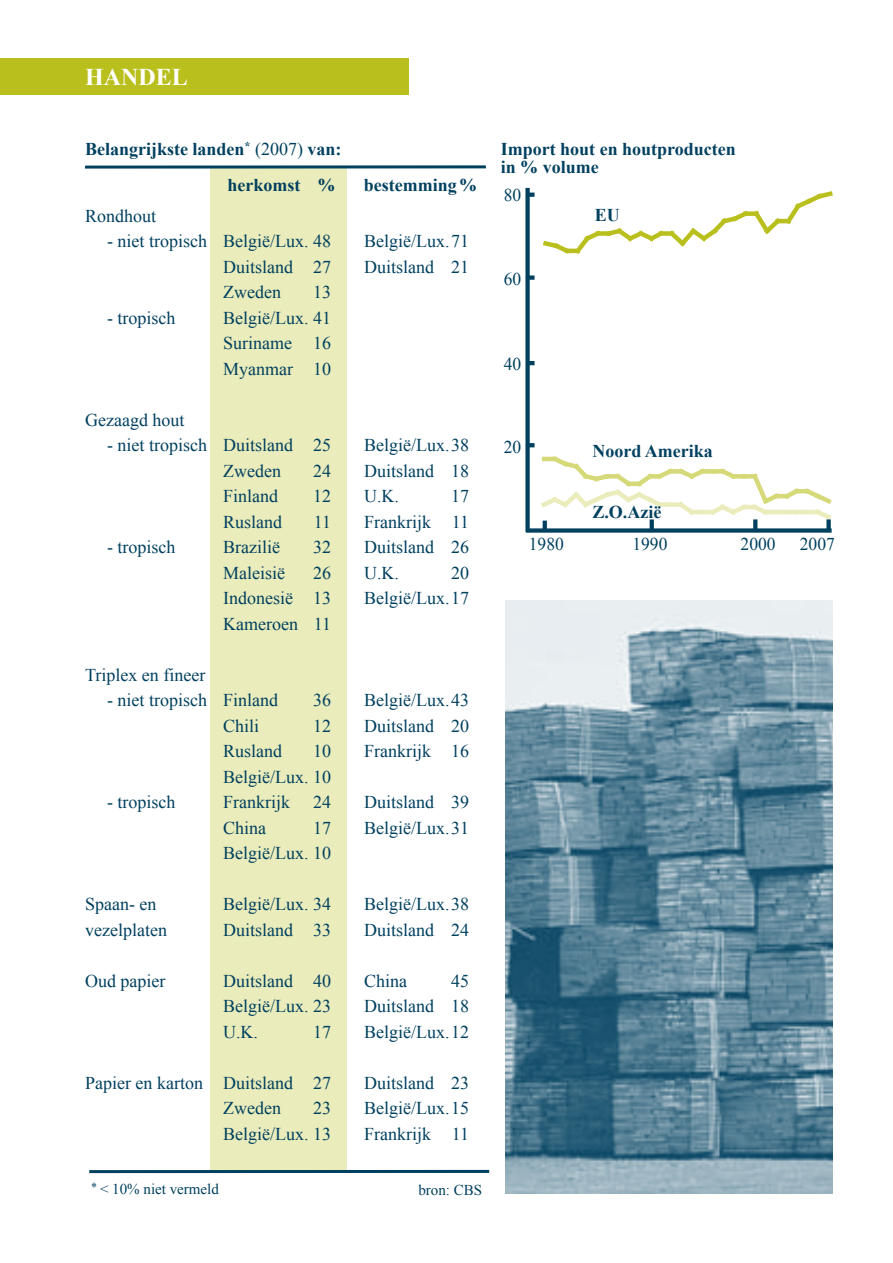
<style>
.page{position:relative;width:893px;height:1263px;background:#fff}
.page>*{position:absolute;margin:0;border:0;box-sizing:border-box;transform-origin:0 0}
.t1{font:700 24px "Times New Roman";color:#fff}
.t2{font:18px/25.5px "Times New Roman";color:#00405f;text-align:justify}
.t3{font:700 18px/18px "Times New Roman";color:#00405f}
.t4{font:15px "Times New Roman";color:#00405f}
.s1{font-weight:400}
</style>
<div class="page">
<img style="left:506px;top:600px;width:326px;height:593px">
<div style="left:210px;top:168px;width:137px;height:1002px;background:#eaecbb"></div>
<hr style="left:89px;top:1170px;width:400px;height:3px;background:#00405f">
<div style="left:0;top:58px;width:408px;height:36px;background:#b9bf1c"></div>
<svg style="left:85px;top:165px;width:401px;height:4px"></svg>
<svg style="left:541px;top:456px;width:291px;height:72px"></svg>
<svg style="left:650px;top:519px;width:4px;height:9px"></svg>
<svg style="left:753px;top:519px;width:4px;height:9px"></svg>
<div style="left:526px;top:528px;width:306px;height:5px;background:#00405f"></div>
<div style="left:525px;top:188px;width:5px;height:344px;background:#00405f"></div>
<svg style="left:529px;top:275px;width:6px;height:5px"></svg>
<svg style="left:530px;top:361px;width:5px;height:4px"></svg>
<svg style="left:530px;top:443px;width:5px;height:4px"></svg>
<svg style="left:529px;top:188px;width:304px;height:69px"></svg>
<div style="left:826px;top:519px;width:5px;height:10px;background:#00405f"></div>
<h1 class="t1" style="left:85px;top:60px;width:104px">HANDEL</h1>
<p class="t3" style="left:318px;top:130px;width:25px;line-height:36.3px;text-indent:-233px">Belangrijkste landen<sup>*</sup> <span class="s1">(2007)</span> van: %</p>
<p class="t3" style="left:228px;top:175px;width:74px">herkomst</p>
<p class="t3" style="left:364px;top:175px;width:115px">bestemming%</p>
<p class="t2" style="left:85px;top:202px;width:73px">Rondhout</p>
<p class="t2" style="left:107px;top:228px;width:225px">- niet tropisch België/Lux. 48</p>
<p class="t2" style="left:364px;top:228px;width:106px">België/Lux. 71</p>
<p class="t2" style="left:223px;top:253px;width:109px">Duitsland 27</p>
<p class="t2" style="left:364px;top:253px;width:106px">Duitsland 21</p>
<p class="t2" style="left:223px;top:279px;width:59px">Zweden</p>
<p class="t2" style="left:313px;top:279px;width:19px">13</p>
<p class="t2" style="left:107px;top:304px;width:70px">- tropisch</p>
<p class="t2" style="left:223px;top:304px;width:110px">België/Lux. 41<br>Suriname 16<br>Myanmar 10</p>
<p class="t2" style="left:85px;top:406px;width:101px">Gezaagd hout</p>
<p class="t2" style="left:107px;top:432px;width:225px">- niet tropisch Duitsland 25</p>
<p class="t2" style="left:364px;top:432px;width:106px">België/Lux. 38</p>
<p class="t2" style="left:223px;top:457px;width:59px">Zweden</p>
<p class="t2" style="left:313px;top:457px;width:19px">24</p>
<p class="t2" style="left:364px;top:457px;width:106px">Duitsland 18</p>
<p class="t2" style="left:223px;top:483px;width:57px">Finland</p>
<p class="t2" style="left:313px;top:483px;width:19px">12</p>
<p class="t2" style="left:364px;top:483px;width:36px">U.K.</p>
<p class="t2" style="left:451px;top:483px;width:19px">17</p>
<p class="t2" style="left:223px;top:509px;width:61px">Rusland</p>
<p class="t2" style="left:314px;top:509px;width:19px">11</p>
<p class="t2" style="left:364px;top:509px;width:106px">Frankrijk 11</p>
<p class="t2" style="left:107px;top:534px;width:70px">- tropisch</p>
<p class="t2" style="left:223px;top:534px;width:58px">Brazilië</p>
<p class="t2" style="left:313px;top:534px;width:19px">32</p>
<p class="t2" style="left:364px;top:534px;width:106px">Duitsland 26</p>
<p class="t2" style="left:223px;top:560px;width:63px">Maleisië</p>
<p class="t2" style="left:313px;top:560px;width:19px">26</p>
<p class="t2" style="left:364px;top:560px;width:36px">U.K.</p>
<p class="t2" style="left:451px;top:560px;width:19px">20</p>
<p class="t2" style="left:223px;top:585px;width:109px">Indonesië 13</p>
<p class="t2" style="left:364px;top:585px;width:106px">België/Lux. 17</p>
<p class="t2" style="left:223px;top:611px;width:109px">Kameroen 11</p>
<p class="t2" style="left:85px;top:662px;width:122px">Triplex en fineer</p>
<p class="t2" style="left:107px;top:687px;width:173px">- niet tropisch Finland</p>
<p class="t2" style="left:313px;top:687px;width:19px">36</p>
<p class="t2" style="left:364px;top:687px;width:106px">België/Lux. 43</p>
<p class="t2" style="left:223px;top:713px;width:38px">Chili</p>
<p class="t2" style="left:313px;top:713px;width:19px">12</p>
<p class="t2" style="left:364px;top:713px;width:106px">Duitsland 20</p>
<p class="t2" style="left:223px;top:738px;width:61px">Rusland</p>
<p class="t2" style="left:313px;top:738px;width:19px">10</p>
<p class="t2" style="left:364px;top:738px;width:106px">Frankrijk 16</p>
<p class="t2" style="left:223px;top:764px;width:109px">België/Lux. 10</p>
<p class="t2" style="left:107px;top:789px;width:70px">- tropisch</p>
<p class="t2" style="left:223px;top:789px;width:68px">Frankrijk</p>
<p class="t2" style="left:313px;top:789px;width:19px">24</p>
<p class="t2" style="left:364px;top:789px;width:106px">Duitsland 39</p>
<p class="t2" style="left:223px;top:815px;width:45px">China</p>
<p class="t2" style="left:313px;top:815px;width:19px">17</p>
<p class="t2" style="left:364px;top:815px;width:106px">België/Lux. 31</p>
<p class="t2" style="left:223px;top:840px;width:109px">België/Lux. 10</p>
<p class="t2" style="left:85px;top:891px;width:73px">Spaan- en</p>
<p class="t2" style="left:223px;top:891px;width:109px">België/Lux. 34</p>
<p class="t2" style="left:364px;top:891px;width:106px">België/Lux. 38</p>
<p class="t2" style="left:85px;top:917px;width:83px">vezelplaten</p>
<p class="t2" style="left:223px;top:917px;width:109px">Duitsland 33</p>
<p class="t2" style="left:364px;top:917px;width:106px">Duitsland 24</p>
<p class="t2" style="left:85px;top:968px;width:82px">Oud papier</p>
<p class="t2" style="left:223px;top:968px;width:109px">Duitsland 40</p>
<p class="t2" style="left:364px;top:968px;width:45px">China</p>
<p class="t2" style="left:451px;top:968px;width:19px">45</p>
<p class="t2" style="left:223px;top:993px;width:109px">België/Lux. 23</p>
<p class="t2" style="left:364px;top:993px;width:106px">Duitsland 18</p>
<p class="t2" style="left:223px;top:1019px;width:36px">U.K.</p>
<p class="t2" style="left:313px;top:1019px;width:19px">17</p>
<p class="t2" style="left:364px;top:1019px;width:106px">België/Lux. 12</p>
<p class="t2" style="left:85px;top:1070px;width:248px">Papier en karton Duitsland 27</p>
<p class="t2" style="left:364px;top:1070px;width:106px">Duitsland 23</p>
<p class="t2" style="left:223px;top:1095px;width:59px">Zweden</p>
<p class="t2" style="left:313px;top:1095px;width:19px">23</p>
<p class="t2" style="left:364px;top:1095px;width:106px">België/Lux. 15</p>
<p class="t2" style="left:223px;top:1121px;width:109px">België/Lux. 13</p>
<p class="t2" style="left:364px;top:1121px;width:106px">Frankrijk 11</p>
<p class="t4" style="left:91px;top:1179px;width:129px"><sup>*</sup> &lt; 10% niet vermeld</p>
<p class="t4" style="left:418px;top:1180px;width:65px">bron: CBS</p>
<p class="t3" style="left:501px;top:139px;width:237px">Import hout en houtproducten in % volume</p>
<p class="t2" style="left:504px;top:182px;width:19px">80</p>
<p class="t2" style="left:504px;top:266px;width:19px">60</p>
<p class="t3" style="left:595px;top:205px;width:26px">EU</p>
<p class="t2" style="left:504px;top:351px;width:19px">40</p>
<p class="t2" style="left:504px;top:434px;width:19px">20</p>
<p class="t3" style="left:592px;top:442px;width:122px">Noord Amerika</p>
<p class="t3" style="left:592px;top:503px;width:70px">Z.O.Azië</p>
<p class="t2" style="left:529px;top:531px;width:36px">1980</p>
<p class="t2" style="left:632px;top:531px;width:36px">1990</p>
<p class="t2" style="left:800px;top:531px;width:36px">2007</p>
<p class="t2" style="left:741px;top:531px;width:36px">2000</p>
</div>
